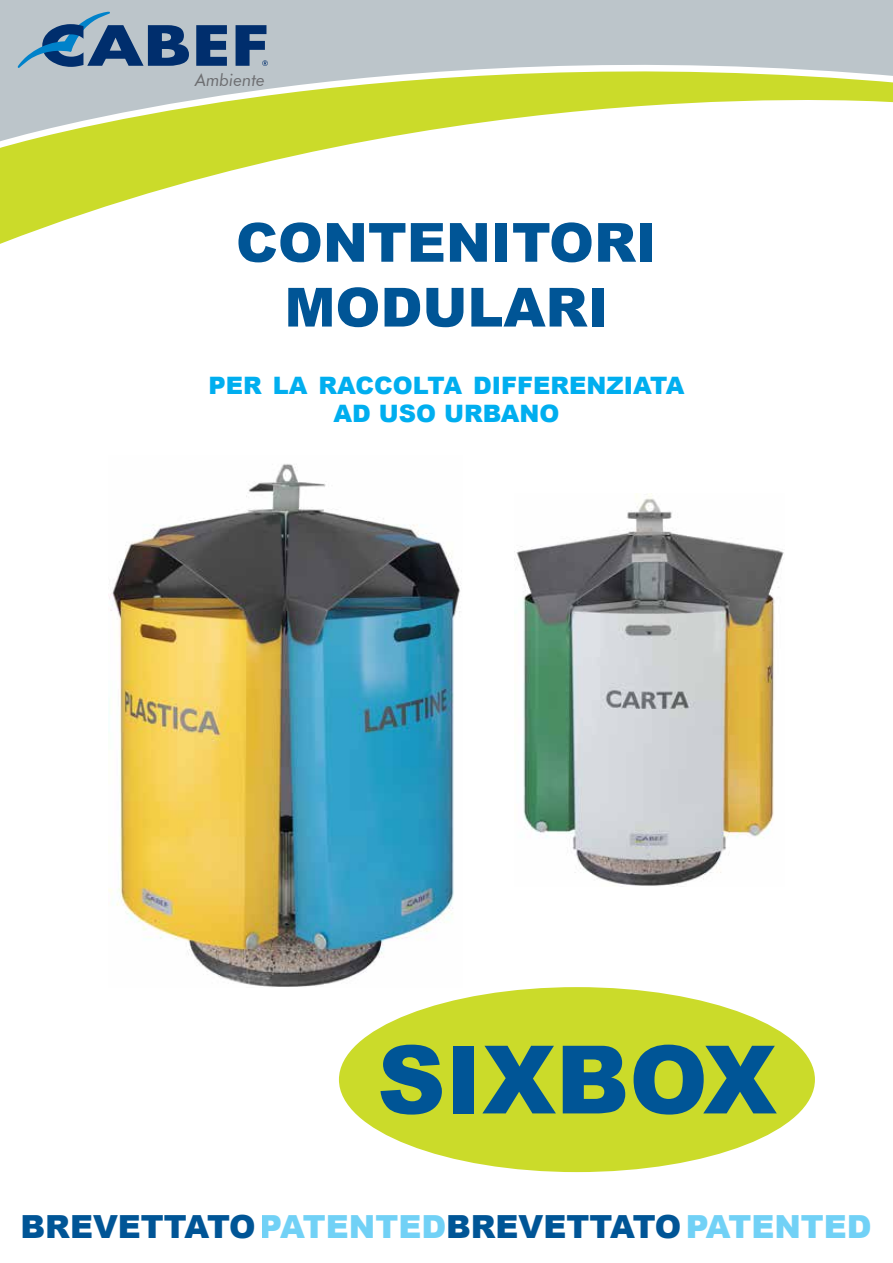
<style>
.page{position:relative;width:893px;height:1263px;background:#fff}
.page>*{position:absolute;margin:0;border:0;box-sizing:border-box;transform-origin:0 0}
.t1{font:900 94.5px "Arial";color:#005596}
.t2{font:900 54px/64.8px "Arial";color:#005596;text-align:center}
.t3{font:900 31.8px "Arial";color:#005596}
.t4{font:900 24px/28.8px "Arial";color:#00aeef;text-align:center}
.t5{font:italic 17.1px "Futura BT";color:#6d6e71}
.s1{color:#00aeef}
</style>
<div class="page">
<div style="left:0;top:0;width:893px;height:29px;background:#bcc5ca"></div>
<div style="left:0;top:29px;width:893px;height:6px;background:#bcc5ca"></div>
<svg style="left:0;top:35px;width:893px;height:209px"></svg>
<svg style="left:196px;top:25px;width:31px;height:41px"></svg>
<svg style="left:236px;top:25px;width:32px;height:41px"></svg>
<svg style="left:18px;top:12px;width:171px;height:56px;background:#6d8ba8"></svg>
<div style="left:339px;top:987px;width:476px;height:185px;background:#cbdb2a;border-radius:50%"></div>
<img style="left:514px;top:493px;width:270px;height:393px">
<img style="left:108px;top:464px;width:353px;height:523px">
<p class="t5" style="left:195px;top:69px;width:71px">Ambiente</p>
<h2 class="t2" style="left:236px;top:208px;width:423px">CONTENITORI<br>MODULARI</h2>
<p class="t4" style="left:208px;top:370px;width:477px">PER LA RACCOLTA DIFFERENZIATA<br>AD USO URBANO</p>
<h1 class="t1" style="left:377px;top:1011px;width:401px">SIXBOX</h1>
<h3 class="t3" style="left:21px;top:1203px;width:853px">BREVETTATO<span class="s1">PATENTED</span>BREVETTATO<span class="s1">PATENTED</span></h3>
</div>
